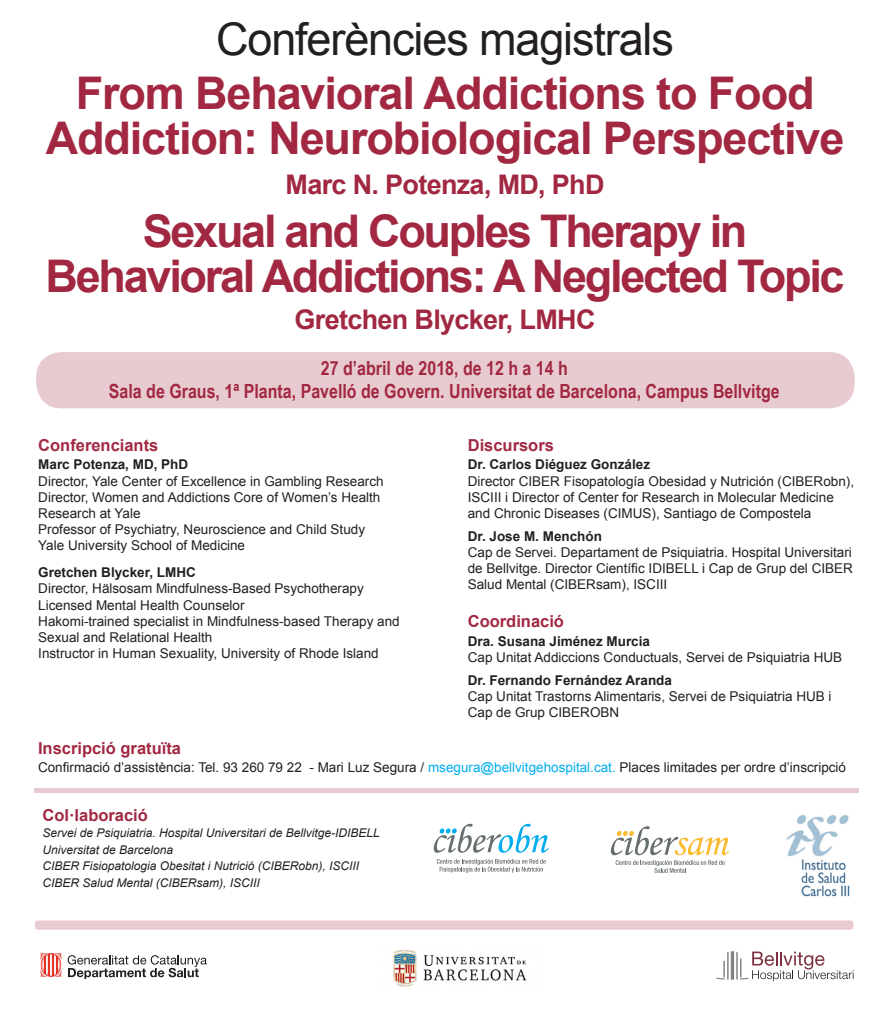
<style>
.page{position:relative;width:893px;height:1021px;background:#fff}
.page>*{position:absolute;margin:0;border:0;box-sizing:border-box;transform-origin:0 0}
.t1{font:700 45px/45px "Arial";letter-spacing:-.025em;color:#a22842;text-align:center}
.t2{font:700 45px/45px "Arial";letter-spacing:-.05em;color:#a22842;text-align:center}
.t3{font:45px "Arial";letter-spacing:-.025em;color:#231f20}
.t4{font:700 27px "Arial";letter-spacing:-.025em;color:#a22842}
.t5{font:700 19.5px "Arial Narrow";color:#a22842}
.t6{font:700 16.5px "Arial";color:#a22842}
.Estilo_de_párrafo_1{font:13.5px/16.2px "Arial";color:#231f20}
.Estilo_de_párrafo_1-2{font:700 13.5px "Arial";color:#231f20}
.Estilo_de_párrafo_1-3{font:italic 12px "Arial";color:#231f20}
.s1{color:#00aeef}
</style>
<div class="page">
<div style="left:36px;top:352px;width:819px;height:56px;background:#e8cbd1;border-radius:25px"></div>
<div style="left:35px;top:920px;width:818px;height:9px;background:#e8cbd1;border-radius:3px"></div>
<svg style="left:40px;top:952px;width:21px;height:25px"></svg>
<svg style="left:68px;top:955px;width:139px;height:23px"></svg>
<svg style="left:716px;top:951px;width:138px;height:30px"></svg>
<div style="left:35px;top:788px;width:824px;height:5px;background:#e8cbd1"></div>
<img style="left:393px;top:949px;width:134px;height:38px">
<svg style="left:611px;top:826px;width:118px;height:46px"></svg>
<svg style="left:434px;top:823px;width:115px;height:29px"></svg>
<svg style="left:437px;top:858px;width:109px;height:14px"></svg>
<img style="left:786px;top:815px;width:64px;height:82px">
<p class="t3" style="left:216px;top:10px;width:459px">Conferències magistrals</p>
<p class="t1" style="left:46px;top:72px;width:800px">From Behavioral Addictions to Food<br>Addiction: Neurobiological Perspective</p>
<p class="t4" style="left:286px;top:166px;width:321px">Marc N. Potenza, MD, PhD</p>
<p class="t2" style="left:46px;top:210px;width:801px">Sexual and Couples Therapy in<br>Behavioral Addictions: A Neglected Topic</p>
<p class="t4" style="left:295px;top:301px;width:302px">Gretchen Blycker, LMHC</p>
<p class="t5" style="left:321px;top:353px;width:249px">27 d’abril de 2018, de 12 h a 14 h</p>
<p class="t5" style="left:109px;top:376px;width:672px">Sala de Graus, 1ª Planta, Pavelló de Govern. Universitat de Barcelona, Campus Bellvitge</p>
<p class="t6" style="left:38px;top:434px;width:122px">Conferenciants</p>
<p class="Estilo_de_párrafo_1-2" style="left:38px;top:455px;width:152px">Marc Potenza, MD, PhD</p>
<p class="Estilo_de_párrafo_1" style="left:38px;top:473px;width:347px">Director, Yale Center of Excellence in Gambling Research</p>
<p class="Estilo_de_párrafo_1" style="left:38px;top:489px;width:344px">Director, Women and Addictions Core of Women’s Health</p>
<p class="Estilo_de_párrafo_1" style="left:38px;top:505px;width:104px">Research at Yale</p>
<p class="Estilo_de_párrafo_1" style="left:38px;top:521px;width:328px">Professor of Psychiatry, Neuroscience and Child Study</p>
<p class="Estilo_de_párrafo_1" style="left:38px;top:537px;width:208px">Yale University School of Medicine</p>
<p class="Estilo_de_párrafo_1-2" style="left:38px;top:563px;width:159px">Gretchen Blycker, LMHC</p>
<p class="Estilo_de_párrafo_1" style="left:38px;top:580px;width:327px">Director, Hälsosam Mindfulness-Based Psychotherapy</p>
<p class="Estilo_de_párrafo_1" style="left:38px;top:597px;width:208px">Licensed Mental Health Counselor</p>
<p class="Estilo_de_párrafo_1" style="left:38px;top:613px;width:363px">Hakomi-trained specialist in Mindfulness-based Therapy and</p>
<p class="Estilo_de_párrafo_1" style="left:38px;top:629px;width:176px">Sexual and Relational Health</p>
<p class="Estilo_de_párrafo_1" style="left:38px;top:645px;width:342px">Instructor in Human Sexuality, University of Rhode Island</p>
<p class="t6" style="left:468px;top:434px;width:88px">Discursors</p>
<p class="Estilo_de_párrafo_1-2" style="left:468px;top:455px;width:184px">Dr. Carlos Diéguez González</p>
<p class="Estilo_de_párrafo_1" style="left:468px;top:473px;width:388px">Director CIBER Fisopatología Obesidad y Nutrición (CIBERobn),<br>ISCIII i Director of Center for Research in Molecular Medicine and Chronic Diseases (CIMUS), Santiago de Compostela</p>
<p class="Estilo_de_párrafo_1-2" style="left:468px;top:527px;width:136px">Dr. Jose M. Menchón</p>
<p class="Estilo_de_párrafo_1" style="left:468px;top:544px;width:387px;text-align:justify">Cap de Servei. Departament de Psiquiatria. Hospital Universitari de Bellvitge. Director Científic IDIBELL i Cap de Grup del CIBER Salud Mental (CIBERsam), ISCIII</p>
<p class="t6" style="left:468px;top:610px;width:98px">Coordinació</p>
<p class="Estilo_de_párrafo_1-2" style="left:468px;top:632px;width:184px">Dra. Susana Jiménez Murcia</p>
<p class="Estilo_de_párrafo_1" style="left:468px;top:649px;width:376px">Cap Unitat Addiccions Conductuals, Servei de Psiquiatria HUB</p>
<p class="Estilo_de_párrafo_1-2" style="left:468px;top:670px;width:206px">Dr. Fernando Fernández Aranda</p>
<p class="Estilo_de_párrafo_1" style="left:468px;top:688px;width:365px">Cap Unitat Trastorns Alimentaris, Servei de Psiquiatria HUB i<br>Cap de Grup CIBEROBN</p>
<p class="t6" style="left:38px;top:737px;width:145px">Inscripció gratuïta</p>
<p class="Estilo_de_párrafo_1" style="left:38px;top:759px;width:810px">Confirmació d’assistència: Tel. 93 260 79 22 - Mari Luz Segura / <span class="s1">msegura@bellvitgehospital.cat.</span> Places limitades per ordre d’inscripció</p>
<p class="t6" style="left:43px;top:803px;width:107px">Col·laboració</p>
<p class="Estilo_de_párrafo_1-3" style="left:43px;top:825px;width:339px">Servei de Psiquiatria. Hospital Universitari de Bellvitge-IDIBELL</p>
<p class="Estilo_de_párrafo_1-3" style="left:43px;top:841px;width:132px">Universitat de Barcelona</p>
<p class="Estilo_de_párrafo_1-3" style="left:43px;top:858px;width:318px">CIBER Fisiopatologia Obesitat i Nutrició (CIBERobn), ISCIII</p>
<p class="Estilo_de_párrafo_1-3" style="left:43px;top:874px;width:219px">CIBER Salud Mental (CIBERsam), ISCIII</p>
</div>
